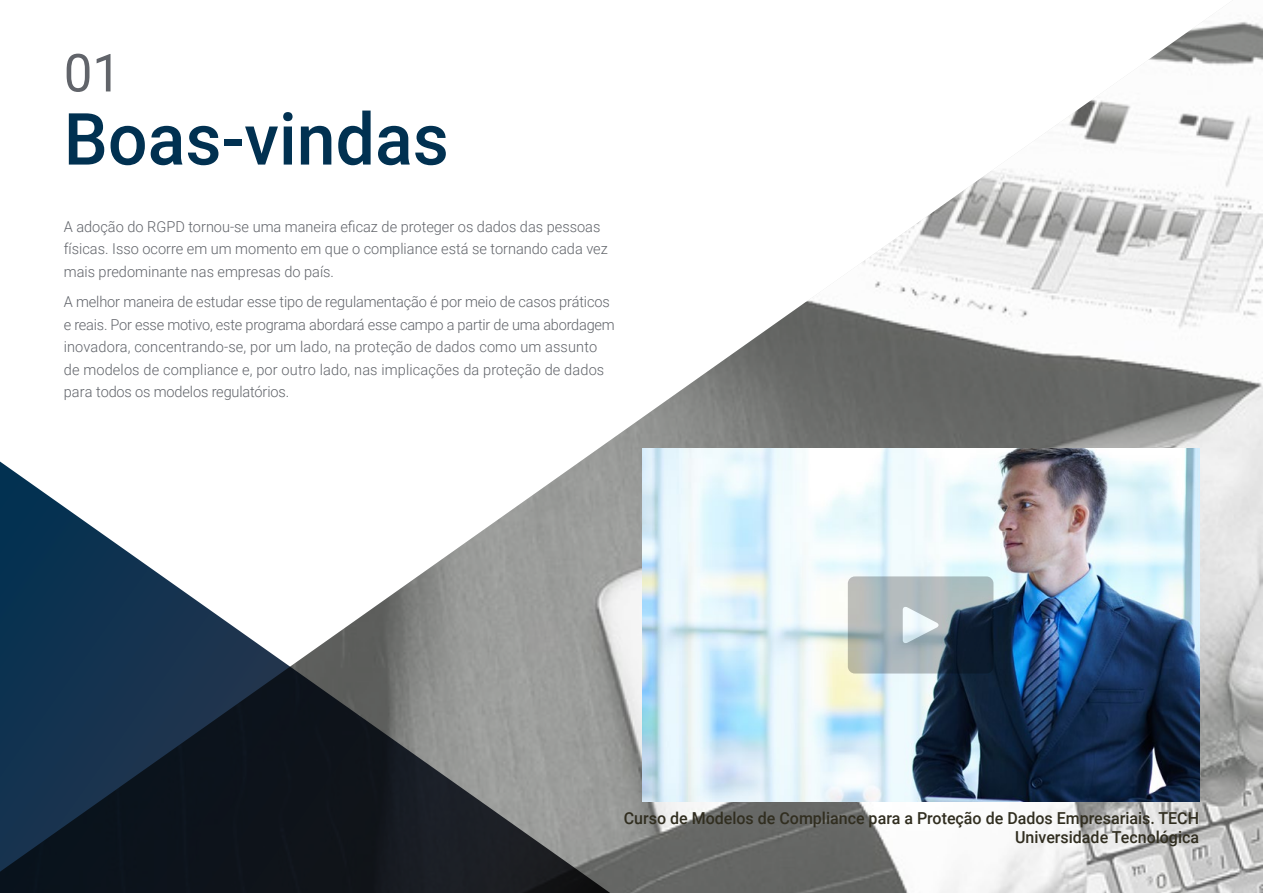
<style>
.page{position:relative;width:1263px;height:893px;background:#fff}
.page>*{position:absolute;margin:0;border:0;box-sizing:border-box;transform-origin:0 0}
.t1{font:500 72px "Roboto";color:#013151}
.t2{font:52.5px "Roboto";color:#61646a}
.t3{font:500 16.5px/19.5px "Roboto";color:#312e20;text-align:right}
.t4{font:300 15px/22.5px "Roboto";color:#61646a}
</style>
<div class="page">
<img style="left:602px;top:21px;width:661px;height:872px">
<img style="left:642px;top:448px;width:557px;height:353px">
<svg style="left:848px;top:576px;width:145px;height:97px;background:#8e9aa0"></svg>
<svg style="left:0;top:446px;width:640px;height:447px"></svg>
<h2 class="t2" style="left:64px;top:36px;width:59px">01</h2>
<h1 class="t1" style="left:64px;top:89px;width:386px">Boas-vindas</h1>
<p class="t4" style="left:64px;top:214px;width:546px">A adoção do RGPD tornou-se uma maneira eficaz de proteger os dados das pessoas físicas. Isso ocorre em um momento em que o compliance está se tornando cada vez mais predominante nas empresas do país.</p>
<p class="t4" style="left:64px;top:290px;width:552px">A melhor maneira de estudar esse tipo de regulamentação é por meio de casos práticos e reais. Por esse motivo, este programa abordará esse campo a partir de uma abordagem inovadora, concentrando-se, por um lado, na proteção de dados como um assunto de modelos de compliance e, por outro lado, nas implicações da proteção de dados para todos os modelos regulatórios.</p>
<p class="t3" style="left:624px;top:807px;width:577px">Curso de Modelos de Compliance para a Proteção de Dados Empresariais. TECH<br>Universidade Tecnológica</p>
</div>
